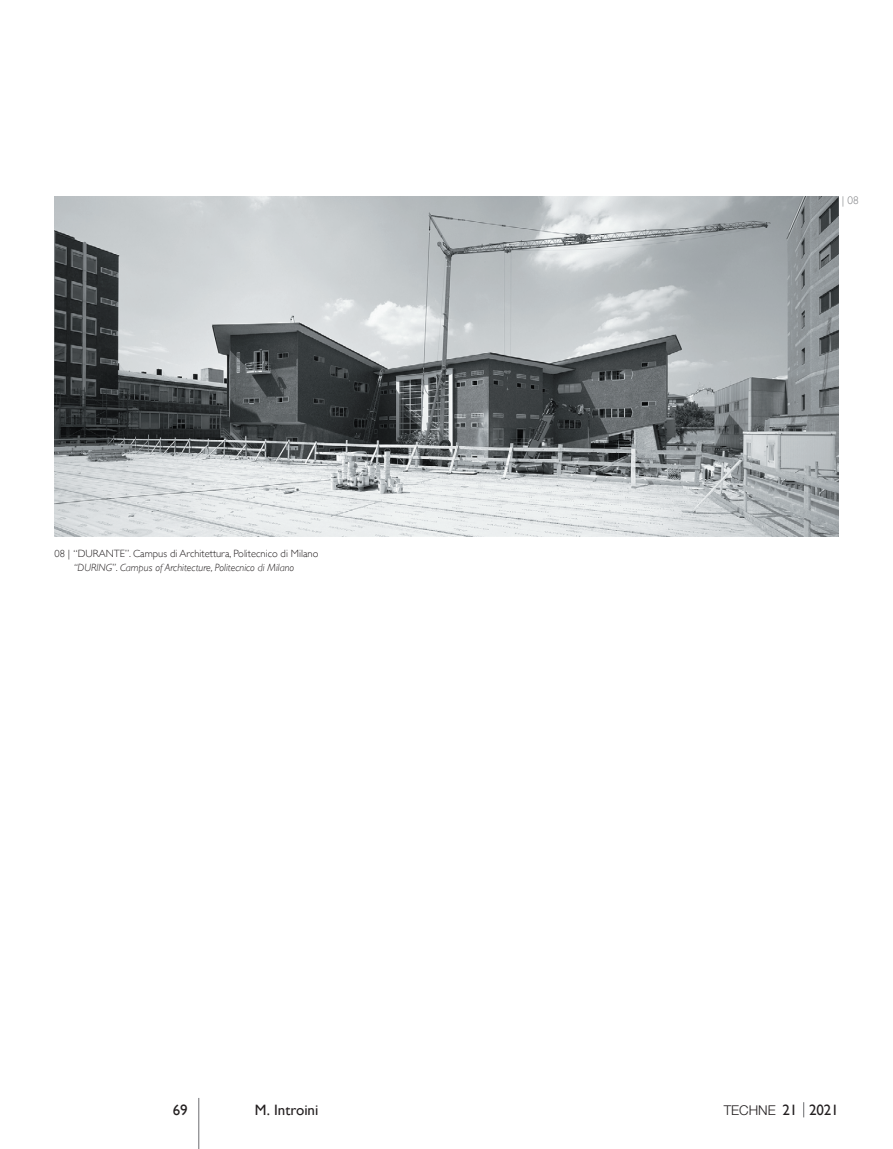
<style>
.page{position:relative;width:893px;height:1149px;background:#fff}
.page>*{position:absolute;margin:0;border:0;box-sizing:border-box;transform-origin:0 0}
.t1{font:15px "Gill Sans";letter-spacing:-.005em;color:#231f20}
.t2{font:300 13.5px "Helvetica Neue LT Std";color:#231f20}
.t3{font:300 11.25px "Gill Sans";color:#808285}
.t4{font:300 10.5px "Gill Sans";color:#231f20}
.t5{font:italic 300 10.5px "Gill Sans";color:#231f20}
.s1{font-family:"Gill Sans";font-weight:400;font-size:15px}
</style>
<div class="page">
<svg style="left:803px;top:1102px;width:1px;height:14px"></svg>
<hr style="left:198px;top:1097px;width:1px;height:51px;background:#6c6d70">
<img style="left:54px;top:196px;width:785px;height:340px">
<p class="t4" style="left:54px;top:544px;width:265px">08 | “DURANTE”. Campus di Architettura, Politecnico di Milano</p>
<p class="t5" style="left:74px;top:562px;width:222px">“DURING”. Campus of Architecture, Politecnico di Milano</p>
<p class="t3" style="left:842px;top:192px;width:18px">| 08</p>
<h1 class="t1" style="left:173px;top:1100px;width:16px">69</h1>
<h1 class="t1" style="left:255px;top:1100px;width:65px">M. Introini</h1>
<p class="t2" style="left:724px;top:1101px;width:117px">TECHNE <span class="s1">21 2021</span></p>
</div>
